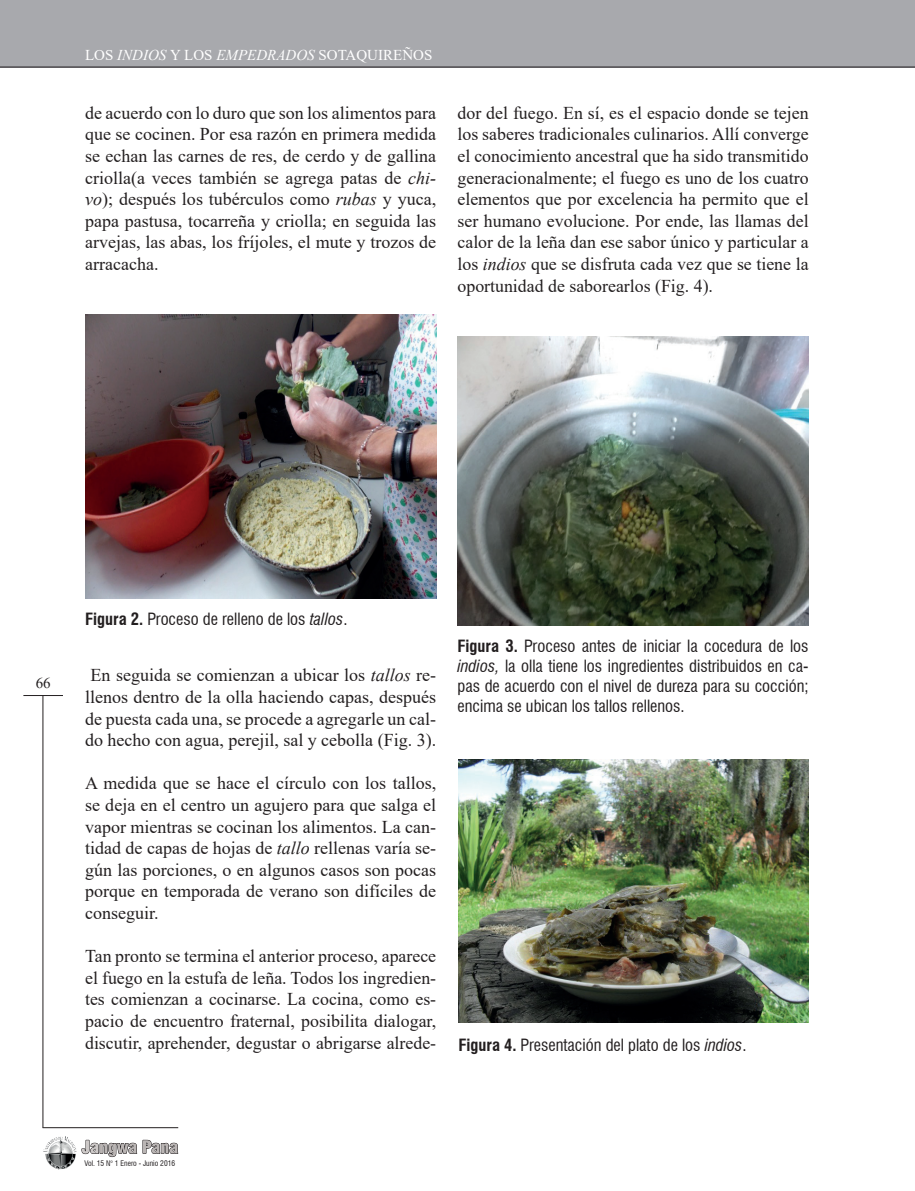
<style>
.page{position:relative;width:915px;height:1191px;background:#fff}
.page>*{position:absolute;margin:0;border:0;box-sizing:border-box;transform-origin:0 0}
.t1{font:18px/21.6px "Times New Roman";color:#231f20;text-align:justify}
.t2{font:condensed 16.5px/19.8px "Swiss 721 BT";color:#231f20;text-align:justify}
.t3{font:15px "Times New Roman";color:#fff}
.t4{font:15px "Times New Roman";color:#231f20}
.t5{font:condensed 7.5px "Swiss 721 BT";color:#231f20}
.s1{font-style:italic}
.s2{font-weight:700}
</style>
<div class="page">
<div style="left:0;top:0;width:914px;height:67px;background:#a8a9ad"></div>
<svg style="left:81px;top:1139px;width:98px;height:18px"></svg>
<img style="left:43px;top:1136px;width:34px;height:33px">
<hr style="left:43px;top:1127px;width:135px;height:1px;background:#231f20">
<hr style="left:0;top:67px;width:914px;height:1px;background:#231f20">
<hr style="left:43px;top:695px;width:1px;height:432px;background:#231f20">
<hr style="left:23px;top:695px;width:40px;height:1px;background:#231f20">
<img style="left:85px;top:315px;width:351px;height:283px">
<img style="left:457px;top:337px;width:351px;height:289px">
<img style="left:458px;top:759px;width:350px;height:263px">
<p class="t3" style="left:85px;top:45px;width:348px">LOS <span class="s1">INDIOS</span> Y LOS <span class="s1">EMPEDRADOS</span> SOTAQUIREÑOS</p>
<p class="t1" style="left:85px;top:101px;width:352px">de acuerdo con lo duro que son los alimentos para que se cocinen. Por esa razón en primera medida se echan las carnes de res, de cerdo y de gallina criolla(a veces también se agrega patas de <span class="s1">chi&shy;vo</span>); después los tubérculos como <span class="s1">rubas</span> y yuca, papa pastusa, tocarreña y criolla; en seguida las arvejas, las abas, los fríjoles, el mute y trozos de arracacha.</p>
<p class="t1" style="left:457px;top:101px;width:352px">dor del fuego. En sí, es el espacio donde se tejen los saberes tradicionales culinarios. Allí converge el conocimiento ancestral que ha sido transmitido generacionalmente; el fuego es uno de los cuatro elementos que por excelencia ha permito que el ser humano evolucione. Por ende, las llamas del calor de la leña dan ese sabor único y particular a los <span class="s1">indios</span> que se disfruta cada vez que se tiene la oportunidad de saborearlos (Fig. 4).</p>
<p class="t4" style="left:36px;top:673px;width:16px">66</p>
<p class="t2" style="left:85px;top:608px;width:264px"><span class="s2">Figura 2.</span> Proceso de relleno de los <span class="s1">tallos</span>.</p>
<p class="t1" style="left:85px;top:664px;width:352px;text-align:center">En seguida se comienzan a ubicar los <span class="s1">tallos</span> re&shy;llenos dentro de la olla haciendo capas, después de puesta cada una, se procede a agregarle un cal&shy;do hecho con agua, perejil, sal y cebolla (Fig. 3).</p>
<p class="t1" style="left:85px;top:772px;width:352px">A medida que se hace el círculo con los tallos, se deja en el centro un agujero para que salga el vapor mientras se cocinan los alimentos. La can&shy;tidad de capas de hojas de <span class="s1">tallo</span> rellenas varía se&shy;gún las porciones, o en algunos casos son pocas porque en temporada de verano son difíciles de conseguir.</p>
<p class="t1" style="left:85px;top:945px;width:352px">Tan pronto se termina el anterior proceso, aparece el fuego en la estufa de leña. Todos los ingredien&shy;tes comienzan a cocinarse. La cocina, como es&shy;pacio de encuentro fraternal, posibilita dialogar, discutir, aprehender, degustar o abrigarse alrede-</p>
<p class="t2" style="left:457px;top:636px;width:352px"><span class="s2">Figura 3.</span> Proceso antes de iniciar la cocedura de los <span class="s1">indios,</span> la olla tiene los ingredientes distribuidos en ca&shy;pas de acuerdo con el nivel de dureza para su cocción; encima se ubican los tallos rellenos.</p>
<p class="t2" style="left:458px;top:1035px;width:290px"><span class="s2">Figura 4.</span> Presentación del plato de los <span class="s1">indios</span>.</p>
<p class="t5" style="left:84px;top:1158px;width:92px">Vol. 15 N° 1 Enero - Junio 2016</p>
</div>
